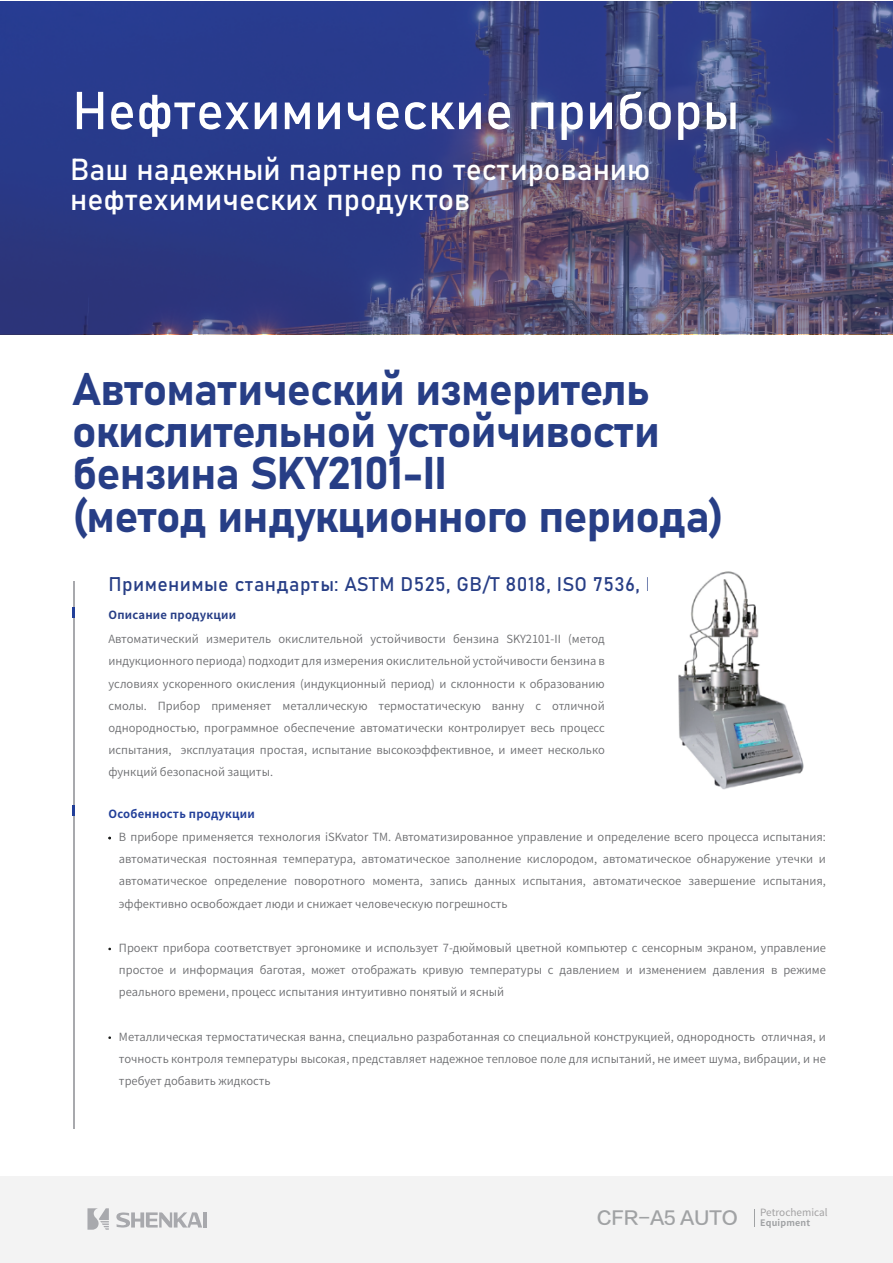
<style>
.page{position:relative;width:893px;height:1263px;background:#fff}
.page>*{position:absolute;margin:0;border:0;box-sizing:border-box;transform-origin:0 0}
.t1{font:52.5px "Bahnschrift";color:#fff}
.t2{font:45.15px/42.2px "Bahnschrift";letter-spacing:-.02em;color:#273e86}
.t3{font:30px/29.4px "Bahnschrift";color:#fff}
.t4{font:19.5px "Bahnschrift";letter-spacing:.02em;color:#273e86}
.t5{font:18.15px "FZLTZHK GBK1 0";letter-spacing:-.02em;color:#a0a2a4}
.t6{font:11.25px/22.2px "Source Han Sans CN";color:#6c6d70;text-align:justify}
.t7{font:700 11.25px "Source Han Sans CN";letter-spacing:.02em;color:#223f99}
.t8{font:700 11.25px "Source Han Sans CN";letter-spacing:.02em;color:#273e86}
.t9{font:10.05px "Source Han Sans CN";color:#a2a1a2}
</style>
<div class="page">
<div style="left:0;top:1177px;width:893px;height:86px;background:#f3f3f3"></div>
<svg style="left:87px;top:1208px;width:22px;height:22px"></svg>
<hr style="left:203px;top:1212px;width:4px;height:15px;background:#a8a9ad">
<svg style="left:116px;top:1212px;width:86px;height:15px"></svg>
<svg style="left:0;top:1px;width:893px;height:333px;background:#3e4583"></svg>
<hr style="left:73px;top:581px;width:1px;height:547px;background:#a8a9ad">
<img style="left:678px;top:571px;width:126px;height:219px">
<svg style="left:72px;top:607px;width:3px;height:11px"></svg>
<svg style="left:72px;top:805px;width:3px;height:11px"></svg>
<h1 class="t1" style="left:72px;top:71px;width:669px">Нефтехимические приборы</h1>
<h3 class="t3" style="left:70px;top:153px;width:582px">Ваш надежный партнер по тестированию нефтехимических продуктов</h3>
<h2 class="t2" style="left:72px;top:365px;width:653px">Автоматический измеритель окислительной устойчивости бензина SKY2101-II<br>(метод индукционного периода)</h2>
<h3 class="t4" style="left:108px;top:569px;width:585px">Применимые стандарты: ASTM D525, GB/T 8018, ISO 7536, IP 40</h3>
<p class="t8" style="left:108px;top:608px;width:129px">Описание продукции</p>
<p class="t6" style="left:108px;top:628px;width:498px">Автоматический измеритель окислительной устойчивости бензина SKY2101-II (метод индукционного периода) подходит для измерения окислительной устойчивости бензина в условиях ускоренного окисления (индукционный период) и склонности к образованию смолы. Прибор применяет металлическую термостатическую ванну с отличной однородностью, программное обеспечение автоматически контролирует весь процесс испытания, эксплуатация простая, испытание высокоэффективное, и имеет несколько функций безопасной защиты.</p>
<p class="t7" style="left:108px;top:807px;width:148px">Особенность продукции</p>
<p class="t6" style="left:119px;top:826px;width:708px">В приборе применяется технология iSKvator TM. Автоматизированное управление и определение всего процесса испытания: автоматическая постоянная температура, автоматическое заполнение кислородом, автоматическое обнаружение утечки и автоматическое определение поворотного момента, запись данных испытания, автоматическое завершение испытания, эффективно освобождает люди и снижает человеческую погрешность</p>
<p class="t6" style="left:119px;top:937px;width:708px">Проект прибора соответствует эргономике и использует 7-дюймовый цветной компьютер с сенсорным экраном, управление простое и информация баготая, может отображать кривую температуры с давлением и изменением давления в режиме реального времени, процесс испытания интуитивно понятый и ясный</p>
<p class="t6" style="left:119px;top:1026px;width:708px">Металлическая термостатическая ванна, специально разработанная со специальной конструкцией, однородность отличная, и точность контроля температуры высокая, представляет надежное тепловое поле для испытаний, не имеет шума, вибрации, и не требует добавить жидкость</p>
<p class="t9" style="left:760px;top:1206px;width:69px">Petrochemical</p>
<h3 class="t5" style="left:597px;top:1208px;width:215px">CFR-A5 AUTO <sub>Equipment</sub></h3>
</div>
